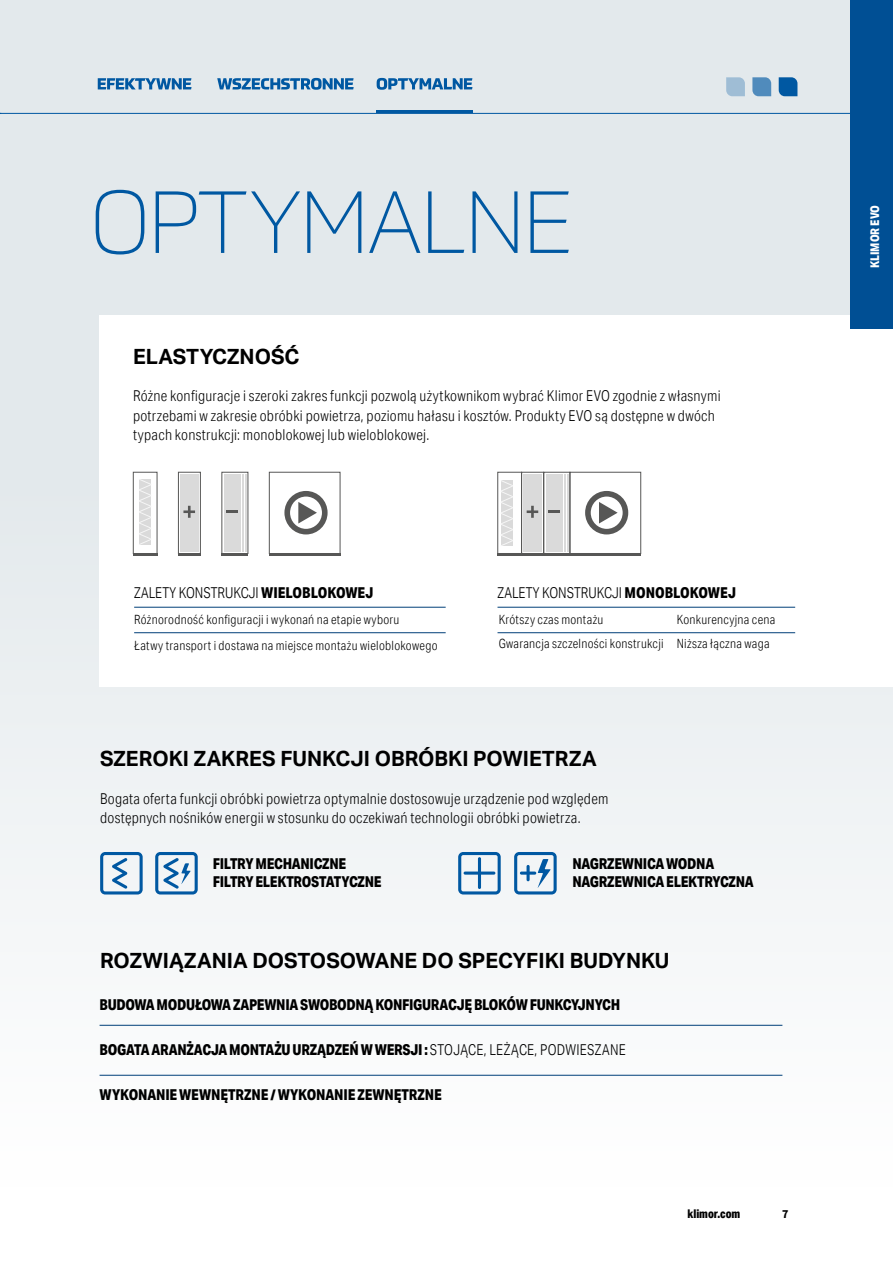
<style>
.page{position:relative;width:893px;height:1263px;background:#fff}
.page>*{position:absolute;margin:0;border:0;box-sizing:border-box;transform-origin:0 0}
.t1{font:100 86.4px "Prometo Trial";letter-spacing:-.02em;color:#0058a2}
.t2{font:700 21px "Aktiv Grotesk";color:#000}
.t3{font:300 15px/19.5px "Aktiv Grotesk Cd";letter-spacing:.015em;color:#000}
.t4{font:800 15px/18px "Aktiv Grotesk Cd";letter-spacing:-.02em;color:#000}
.t5{font:300 12.75px/24px "Aktiv Grotesk Cd";letter-spacing:.025em;color:#000}
.t6{font:800 12px "Aktiv Grotesk Cd";color:#000}
.t7{font:800 12px "Aktiv Grotesk Cd";color:#fff}
.t8{font:700 12px "Source Sans Pro";color:#000}
.s1{font-weight:800}
.s2{font-weight:300}
</style>
<div class="page">
<div style="left:0;top:0;width:893px;height:1186px;background:linear-gradient(to bottom,#dce4e8,#fafbfb)"></div>
<hr style="left:0;top:0;width:1px;height:1186px;background:#e3e9ec">
<hr style="left:0;top:113px;width:893px;height:1px;background:#0058a2">
<div style="left:100px;top:316px;width:793px;height:371px;background:#fff"></div>
<div style="left:269px;top:472px;width:71px;height:82px;border:1px solid #575756"></div>
<div style="left:133px;top:472px;width:24px;height:82px;border:1px solid #575756"></div>
<div style="left:284px;top:491px;width:44px;height:43px;border:6px solid #575756;border-radius:50%"></div>
<svg style="left:298px;top:502px;width:19px;height:21px"></svg>
<hr style="left:133px;top:553px;width:24px;height:3px;background:#575756">
<hr style="left:222px;top:553px;width:26px;height:3px;background:#575756">
<hr style="left:269px;top:553px;width:71px;height:3px;background:#575756">
<hr style="left:178px;top:553px;width:23px;height:3px;background:#575756">
<div style="left:178px;top:472px;width:23px;height:82px;border:1px solid #575756"></div>
<div style="left:180px;top:474px;width:18px;height:77px;background:#dadada"></div>
<div style="left:224px;top:474px;width:17px;height:77px;background:#dadada"></div>
<svg style="left:183px;top:506px;width:12px;height:12px"></svg>
<svg style="left:226px;top:511px;width:12px;height:2px"></svg>
<hr style="left:242px;top:474px;width:1px;height:77px;background:#dadada">
<hr style="left:245px;top:474px;width:1px;height:77px;background:#dadada">
<svg style="left:139px;top:479px;width:12px;height:66px"></svg>
<hr style="left:134px;top:607px;width:312px;height:1px;background:#003f79">
<hr style="left:497px;top:607px;width:298px;height:1px;background:#003f79">
<hr style="left:134px;top:632px;width:312px;height:1px;background:#003f79">
<hr style="left:497px;top:632px;width:298px;height:1px;background:#003f79">
<div style="left:570px;top:472px;width:71px;height:82px;border:1px solid #575756"></div>
<div style="left:497px;top:472px;width:25px;height:82px;border:1px solid #575756"></div>
<div style="left:585px;top:491px;width:43px;height:43px;border:6px solid #575756;border-radius:50%"></div>
<svg style="left:599px;top:502px;width:19px;height:21px"></svg>
<hr style="left:497px;top:553px;width:144px;height:3px;background:#575756">
<div style="left:521px;top:472px;width:23px;height:82px;border:1px solid #575756"></div>
<div style="left:524px;top:474px;width:18px;height:77px;background:#dadada"></div>
<div style="left:546px;top:474px;width:17px;height:77px;background:#dadada"></div>
<svg style="left:527px;top:506px;width:11px;height:12px"></svg>
<div style="left:544px;top:472px;width:26px;height:82px;border:1px solid #575756"></div>
<svg style="left:548px;top:511px;width:12px;height:2px"></svg>
<hr style="left:564px;top:474px;width:1px;height:77px;background:#dadada">
<hr style="left:567px;top:474px;width:1px;height:77px;background:#dadada">
<svg style="left:501px;top:480px;width:12px;height:66px"></svg>
<svg style="left:100px;top:852px;width:43px;height:42px"></svg>
<svg style="left:155px;top:852px;width:43px;height:42px"></svg>
<svg style="left:514px;top:852px;width:43px;height:42px"></svg>
<svg style="left:458px;top:852px;width:43px;height:42px"></svg>
<hr style="left:100px;top:1025px;width:682px;height:1px;background:#003f79">
<hr style="left:100px;top:1075px;width:682px;height:1px;background:#003f79">
<svg style="left:779px;top:77px;width:18px;height:19px"></svg>
<svg style="left:752px;top:77px;width:19px;height:19px"></svg>
<svg style="left:726px;top:77px;width:19px;height:19px"></svg>
<svg style="left:98px;top:78px;width:374px;height:12px;background:#72a1c7"></svg>
<hr style="left:377px;top:110px;width:96px;height:3px;background:#0058a2">
<div style="left:850px;top:0;width:43px;height:158px;background:#004f94"></div>
<div style="left:850px;top:158px;width:43px;height:158px;background:#004f94"></div>
<div style="left:850px;top:316px;width:43px;height:12px;background:#004f94"></div>
<h1 class="t1" style="left:90px;top:171px;width:485px">OPTYMALNE</h1>
<h2 class="t2" style="left:133px;top:344px;width:168px">ELASTYCZNOŚĆ</h2>
<p class="t3" style="left:133px;top:386px;width:589px">Różne konfiguracje i szeroki zakres funkcji pozwolą użytkownikom wybrać Klimor EVO zgodnie z własnymi potrzebami w zakresie obróbki powietrza, poziomu hałasu i kosztów. Produkty EVO są dostępne w dwóch typach konstrukcji: monoblokowej lub wieloblokowej.</p>
<p class="t3" style="left:134px;top:582px;width:241px">ZALETY KONSTRUKCJI <span class="s1">WIELOBLOKOWEJ</span></p>
<p class="t3" style="left:497px;top:582px;width:240px">ZALETY KONSTRUKCJI <span class="s1">MONOBLOKOWEJ</span></p>
<p class="t5" style="left:134px;top:607px;width:305px;line-height:25.5px">Różnorodność konfiguracji i wykonań na etapie wyboru<br>Łatwy transport i dostawa na miejsce montażu wieloblokowego</p>
<p class="t5" style="left:499px;top:608px;width:166px">Krótszy czas montażu<br>Gwarancja szczelności konstrukcji</p>
<p class="t5" style="left:677px;top:608px;width:100px">Konkurencyjna cena<br>Niższa łączna waga</p>
<h2 class="t2" style="left:100px;top:747px;width:498px">SZEROKI ZAKRES FUNKCJI OBRÓBKI POWIETRZA</h2>
<p class="t3" style="left:100px;top:789px;width:510px">Bogata oferta funkcji obróbki powietrza optymalnie dostosowuje urządzenie pod względem dostępnych nośników energii w stosunku do oczekiwań technologii obróbki powietrza.</p>
<p class="t4" style="left:213px;top:854px;width:170px">FILTRY MECHANICZNE<br>FILTRY ELEKTROSTATYCZNE</p>
<p class="t4" style="left:572px;top:854px;width:183px">NAGRZEWNICA WODNA<br>NAGRZEWNICA ELEKTRYCZNA</p>
<h2 class="t2" style="left:100px;top:949px;width:571px">ROZWIĄZANIA DOSTOSOWANE DO SPECYFIKI BUDYNKU</h2>
<p class="t4" style="left:100px;top:995px;width:522px">BUDOWA MODUŁOWA ZAPEWNIA SWOBODNĄ KONFIGURACJĘ BLOKÓW FUNKCYJNYCH</p>
<p class="t4" style="left:100px;top:1040px;width:528px">BOGATA ARANŻACJA MONTAŻU URZĄDZEŃ W WERSJI : <span class="s2">STOJĄCE, LEŻĄCE, PODWIESZANE</span></p>
<p class="t4" style="left:100px;top:1085px;width:344px">WYKONANIE WEWNĘTRZNE / WYKONANIE ZEWNĘTRZNE</p>
<p class="t6" style="left:687px;top:1206px;width:54px">klimor.com</p>
<p class="t8" style="left:782px;top:1206px;width:8px">7</p>
<p class="t7" style="left:867px;top:268px;width:65px;rotate:-90deg">KLIMOR EVO</p>
</div>
